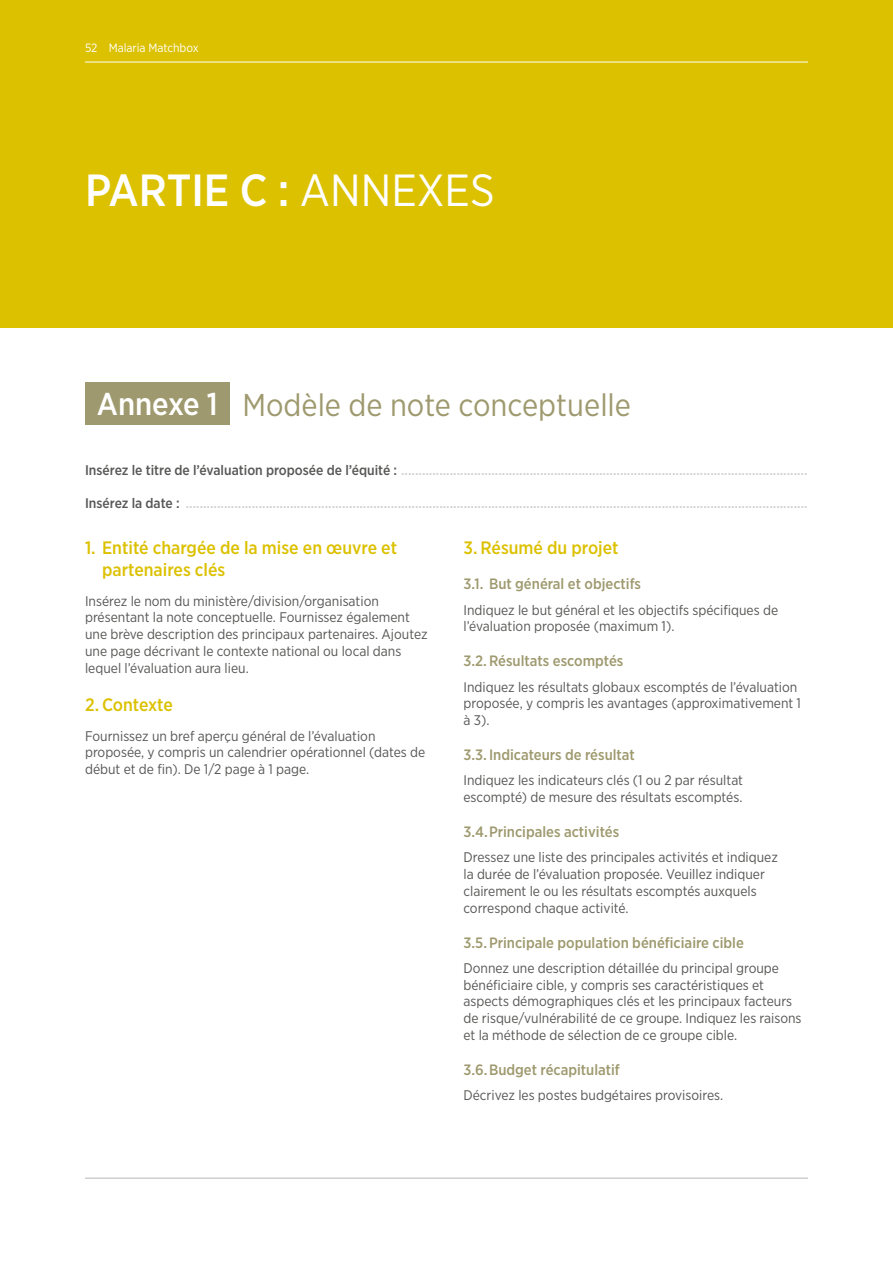
<style>
.page{position:relative;width:893px;height:1263px;background:#fff}
.page>*{position:absolute;margin:0;border:0;box-sizing:border-box;transform-origin:0 0}
.t1{font:500 45px "Gotham Narrow";color:#fff}
.t2{font:31.5px "Gotham Narrow";color:#9e996e}
.t3{font:500 18px/21.6px "Gotham Narrow";color:#dcc100}
.t4{font:500 15px "Gotham Narrow";color:#9e996e}
.t5{font:13.95px/16.8px "Gotham Narrow";color:#575756}
.t6{font:500 13.95px "Gotham Narrow";color:#d0d0d0}
.t7{font:12px "Gotham Narrow";color:#fff}
.s1{font-weight:400}
.s2{font-weight:500;color:#fff}
.s3{color:#575756}
</style>
<div class="page">
<div style="left:0;top:0;width:893px;height:327px;background:#dcc100"></div>
<div style="left:85px;top:383px;width:145px;height:42px;background:#9e996e"></div>
<hr style="left:85px;top:1178px;width:723px;height:1px;background:#d0d0d0">
<hr style="left:85px;top:62px;width:723px;height:1px;background:#fff">
<p class="t7" style="left:85px;top:40px;width:139px">52 Malaria Matchbox Tool</p>
<h1 class="t1" style="left:85px;top:162px;width:411px">PARTIE C : <span class="s1">ANNEXES</span></h1>
<h2 class="t2" style="left:97px;top:386px;width:536px"><span class="s2">Annexe 1</span> Modèle de note conceptuelle</h2>
<p class="t6" style="left:85px;top:461px;width:724px"><span class="s3">Insérez le titre de l’évaluation proposée de l’équité :</span> .....................................................................................................................</p>
<p class="t6" style="left:85px;top:495px;width:724px"><span class="s3">Insérez la date :</span> ...................................................................................................................................................................................</p>
<p class="t3" style="left:102px;top:537px;width:297px;text-indent:-17px">1. Entité chargée de la mise en œuvre et partenaires clés</p>
<p class="t5" style="left:85px;top:592px;width:344px">Insérez le nom du ministère/division/organisation présentant la note conceptuelle. Fournissez également une brève description des principaux partenaires. Ajoutez une page décrivant le contexte national ou local dans lequel l’évaluation aura lieu.</p>
<p class="t3" style="left:85px;top:694px;width:89px">2. Contexte</p>
<p class="t5" style="left:85px;top:727px;width:342px">Fournissez un bref aperçu général de l’évaluation proposée, y compris un calendrier opérationnel (dates de début et de fin). De 1/2 page à 1 page.</p>
<p class="t3" style="left:463px;top:537px;width:157px">3. Résumé du projet</p>
<p class="t4" style="left:463px;top:575px;width:179px">3.1. But général et objectifs</p>
<p class="t5" style="left:463px;top:601px;width:316px">Indiquez le but général et les objectifs spécifiques de l’évaluation proposée (maximum 1).</p>
<p class="t4" style="left:463px;top:652px;width:161px">3.2.Résultats escomptés</p>
<p class="t5" style="left:463px;top:678px;width:339px">Indiquez les résultats globaux escomptés de l’évaluation proposée, y compris les avantages (approximativement 1 à 3).</p>
<p class="t4" style="left:463px;top:745px;width:173px">3.3.Indicateurs de résultat</p>
<p class="t5" style="left:463px;top:772px;width:281px">Indiquez les indicateurs clés (1 ou 2 par résultat escompté) de mesure des résultats escomptés.</p>
<p class="t4" style="left:463px;top:822px;width:157px">3.4.Principales activités</p>
<p class="t5" style="left:463px;top:849px;width:316px">Dressez une liste des principales activités et indiquez la durée de l’évaluation proposée. Veuillez indiquer clairement le ou les résultats escomptés auxquels correspond chaque activité.</p>
<p class="t4" style="left:463px;top:933px;width:282px">3.5.Principale population bénéficiaire cible</p>
<p class="t5" style="left:463px;top:959px;width:340px">Donnez une description détaillée du principal groupe bénéficiaire cible, y compris ses caractéristiques et aspects démographiques clés et les principaux facteurs de risque/vulnérabilité de ce groupe. Indiquez les raisons et la méthode de sélection de ce groupe cible.</p>
<p class="t4" style="left:463px;top:1060px;width:158px">3.6.Budget récapitulatif</p>
<p class="t5" style="left:463px;top:1086px;width:261px">Décrivez les postes budgétaires provisoires.</p>
</div>
